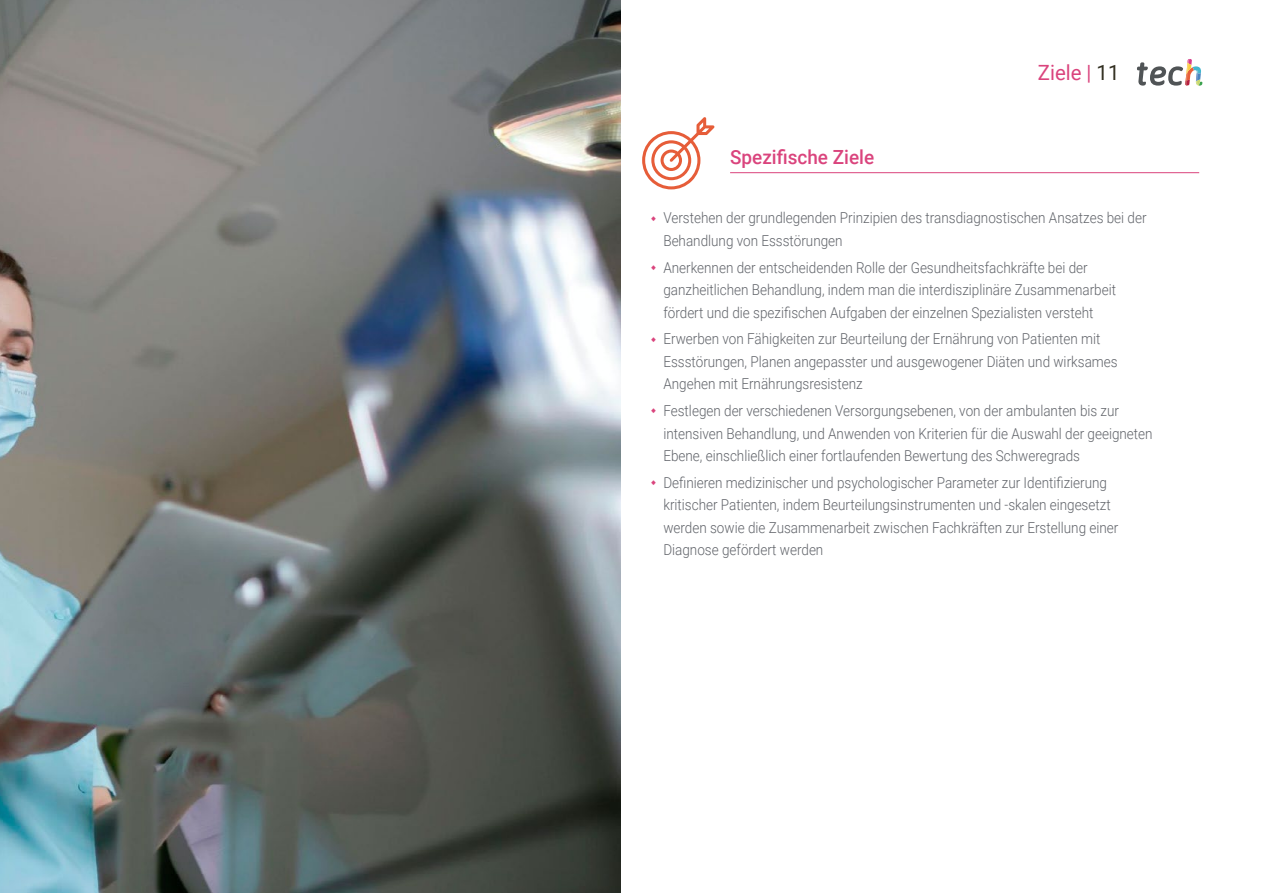
<style>
.page{position:relative;width:1263px;height:893px;background:#fff}
.page>*{position:absolute;margin:0;border:0;box-sizing:border-box;transform-origin:0 0}
.t1{font:21px "Roboto";color:#da447d}
.t2{font:500 19.5px "Roboto";color:#da447d}
.t3{font:300 15px/22.5px "Roboto";color:#61646a;scale:.9 1}
.s1{color:#312e20}
</style>
<div class="page">
<img style="left:0;top:0;width:621px;height:893px">
<hr style="left:730px;top:172px;width:469px;height:1px;background:#da447d">
<svg style="left:642px;top:117px;width:72px;height:72px"></svg>
<svg style="left:1137px;top:59px;width:65px;height:27px"></svg>
<h2 class="t2" style="left:730px;top:144px;width:145px">Spezifische Ziele</h2>
<h1 class="t1" style="left:1038px;top:57px;width:83px">Ziele | <span class="s1">11</span></h1>
<p class="t3" style="left:663px;top:206px;width:538px">Verstehen der grundlegenden Prinzipien des transdiagnostischen Ansatzes bei der<br>Behandlung von Essstörungen</p>
<p class="t3" style="left:663px;top:255px;width:504px">Anerkennen der entscheidenden Rolle der Gesundheitsfachkräfte bei der ganzheitlichen Behandlung, indem man die interdisziplinäre Zusammenarbeit fördert und die spezifischen Aufgaben der einzelnen Spezialisten versteht</p>
<p class="t3" style="left:663px;top:327px;width:506px">Erwerben von Fähigkeiten zur Beurteilung der Ernährung von Patienten mit<br>Essstörungen, Planen angepasster und ausgewogener Diäten und wirksames<br>Angehen mit Ernährungsresistenz</p>
<p class="t3" style="left:663px;top:399px;width:545px">Festlegen der verschiedenen Versorgungsebenen, von der ambulanten bis zur intensiven Behandlung, und Anwenden von Kriterien für die Auswahl der geeigneten<br>Ebene, einschließlich einer fortlaufenden Bewertung des Schweregrads</p>
<p class="t3" style="left:663px;top:471px;width:507px">Definieren medizinischer und psychologischer Parameter zur Identifizierung kritischer Patienten, indem Beurteilungsinstrumenten und -skalen eingesetzt werden sowie die Zusammenarbeit zwischen Fachkräften zur Erstellung einer Diagnose gefördert werden</p>
</div>
